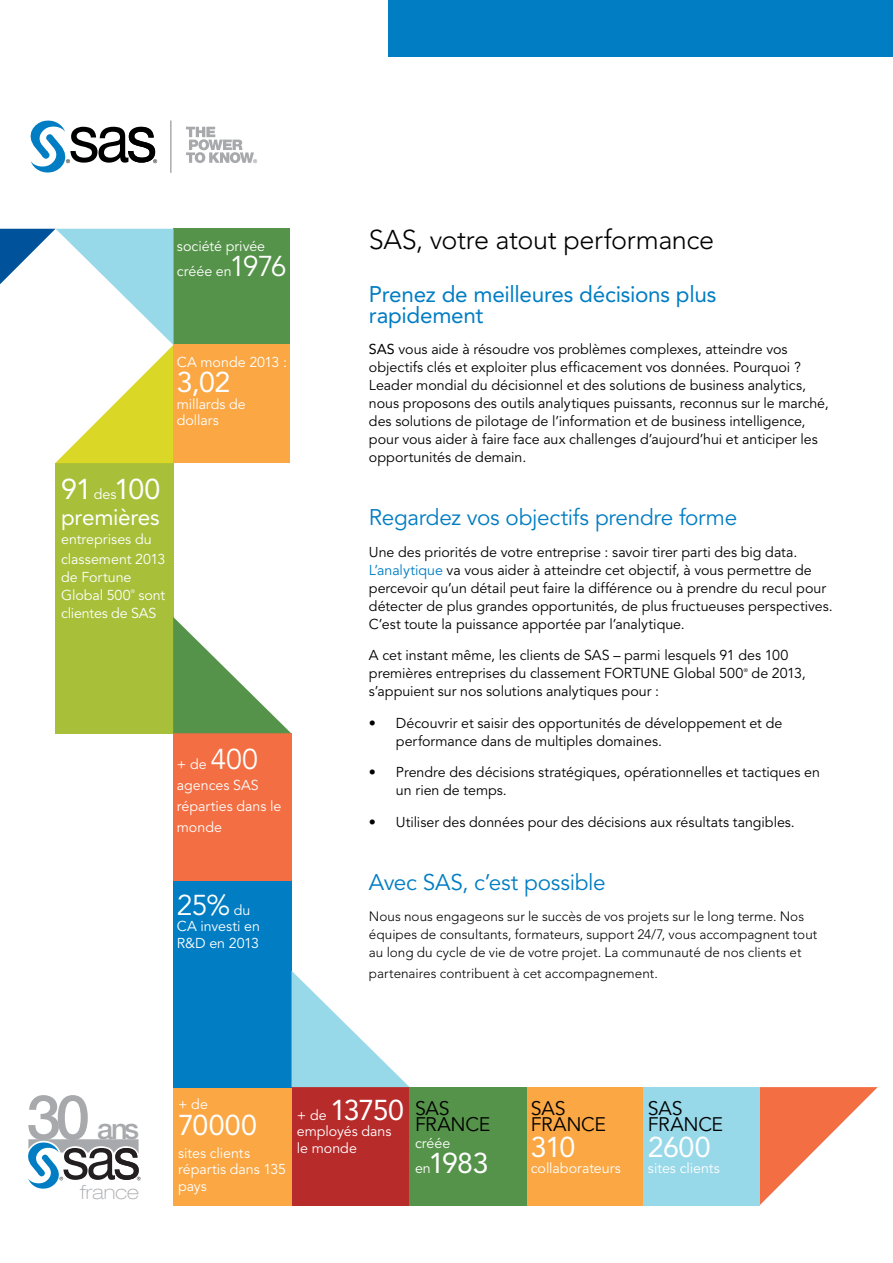
<style>
.page{position:relative;width:893px;height:1263px;background:#fff}
.page>*{position:absolute;margin:0;border:0;box-sizing:border-box;transform-origin:0 0}
.t1{font:500 28.95px "Helvetica Neue LT Std";color:#a7a9ac}
.t2{font:28.5px "Avenir LT Std";letter-spacing:-.025em;color:#fff}
.t3{font:28.5px "Avenir LT Std";color:#fff}
.t4{font:300 27px "Avenir LT Std";letter-spacing:-.015em;color:#000}
.t5{font:22.5px "Avenir LT Std";letter-spacing:-.015em;color:#007dc3}
.t6{font:22.5px/21px "Avenir LT Std";letter-spacing:-.01em;color:#007dc3}
.t7{font:22.5px "Avenir LT Std";letter-spacing:-.015em;color:#fff}
.t8{font:19.5px/16.5px "Avenir LT Std";letter-spacing:-.015em;color:#000}
.t9{font:100 expanded 19.5px "Helvetica Neue LT Std";color:#a7a9ac}
.t10{font:14.25px/18px "Avenir LT Std";color:#000}
.t11{font:14.25px/16.5px "Avenir LT Std";color:#fff}
.t12{font:300 13.5px/18px "Avenir LT Std";color:#000}
.t13{font:5.25px "Avenir LT Std";color:#fff}
.t14{font:5.25px "Avenir LT Std";color:#000}
.s1{font-size:28.5px}
.s2{font-size:14.25px}
.s3{font-style:inherit}
.s4{color:#007dc3}
.s5{font-size:61.95px}
</style>
<div class="page">
<hr style="left:170px;top:121px;width:1px;height:52px;background:#808285">
<svg style="left:30px;top:120px;width:127px;height:53px"></svg>
<svg style="left:186px;top:127px;width:71px;height:36px"></svg>
<div style="left:388px;top:0;width:505px;height:57px;background:#007dc3"></div>
<div style="left:174px;top:229px;width:116px;height:116px;background:#55934a"></div>
<div style="left:291px;top:1087px;width:118px;height:118px;background:#b82b2b"></div>
<div style="left:173px;top:1087px;width:118px;height:118px;background:#faa744"></div>
<div style="left:55px;top:463px;width:118px;height:270px;background:#a7bf39"></div>
<div style="left:173px;top:733px;width:118px;height:148px;background:#f36e42"></div>
<svg style="left:173px;top:617px;width:118px;height:116px"></svg>
<div style="left:173px;top:881px;width:118px;height:206px;background:#007dc3"></div>
<div style="left:174px;top:345px;width:116px;height:118px;background:#faa744"></div>
<svg style="left:0;top:229px;width:174px;height:234px"></svg>
<svg style="left:292px;top:971px;width:117px;height:116px"></svg>
<svg style="left:760px;top:1087px;width:118px;height:118px"></svg>
<div style="left:410px;top:1087px;width:118px;height:118px;background:#55934a"></div>
<div style="left:528px;top:1087px;width:116px;height:118px;background:#faa744"></div>
<div style="left:644px;top:1087px;width:116px;height:118px;background:#97d8e9"></div>
<svg style="left:28px;top:1139px;width:112px;height:50px"></svg>
<p class="t11" style="left:177px;top:233px;width:111px;line-height:25.5px">société privée créée en<span class="s1">1976</span></p>
<p class="t11" style="left:177px;top:354px;width:112px">CA monde 2013 :</p>
<h2 class="t2" style="left:177px;top:366px;width:55px">3,02</h2>
<p class="t11" style="left:177px;top:396px;width:71px">millards de dollars</p>
<h2 class="t2" style="left:61px;top:472px;width:101px">91 <span class="s2">des</span>100</h2>
<h3 class="t7" style="left:61px;top:504px;width:100px">premières</h3>
<p class="t11" style="left:61px;top:530px;width:106px;line-height:19.5px">entreprises du classement 2013</p>
<p class="t11" style="left:61px;top:568px;width:72px;line-height:18px">de Fortune<br>Global 500</p>
<p class="t13" style="left:131px;top:588px;width:6px">®</p>
<p class="t11" style="left:61px;top:586px;width:106px;line-height:18px;text-indent:78px">sont clientes de SAS</p>
<p class="t11" style="left:177px;top:754px;width:106px;line-height:21px">+ de <span class="s1">400 </span>agences SAS réparties dans le monde</p>
<h2 class="t3" style="left:177px;top:889px;width:75px">25% <span class="s2">du</span></h2>
<p class="t11" style="left:177px;top:919px;width:85px">CA investi en<br>R&amp;D en 2013</p>
<h3 class="t4" style="left:369px;top:224px;width:347px">SAS, votre atout performance</h3>
<h3 class="t6" style="left:369px;top:283px;width:349px">Prenez de meilleures décisions plus rapidement</h3>
<p class="t10" style="left:369px;top:341px;width:461px"><span class="s3">SAS</span> vous aide à résoudre vos problèmes complexes, atteindre vos objectifs clés et exploiter plus efficacement vos données. Pourquoi ?<br>Leader mondial du décisionnel et des solutions de business analytics, nous proposons des outils analytiques puissants, reconnus sur le marché, des solutions de pilotage de l’information et de business intelligence, pour vous aider à faire face aux challenges d’aujourd’hui et anticiper les opportunités de demain.</p>
<h3 class="t5" style="left:369px;top:504px;width:370px">Regardez vos objectifs prendre forme</h3>
<p class="t10" style="left:369px;top:543px;width:465px">Une des priorités de votre entreprise : savoir tirer parti des big data.<br><span class="s4">L’analytique</span> va vous aider à atteindre cet objectif, à vous permettre de percevoir qu’un détail peut faire la différence ou à prendre du recul pour détecter de plus grandes opportunités, de plus fructueuses perspectives.<br>C’est toute la puissance apportée par l’analytique.</p>
<p class="t10" style="left:369px;top:647px;width:421px">A cet instant même, les clients de SAS – parmi lesquels 91 des 100 premières entreprises du classement FORTUNE Global 500</p>
<p class="t14" style="left:744px;top:667px;width:6px">®</p>
<p class="t10" style="left:752px;top:665px;width:55px">de 2013,</p>
<p class="t10" style="left:369px;top:683px;width:292px">s’appuient sur nos solutions analytiques pour :</p>
<p class="t10" style="left:396px;top:714px;width:388px;text-indent:-27px">• Découvrir et saisir des opportunités de développement et de performance dans de multiples domaines.</p>
<p class="t10" style="left:396px;top:764px;width:425px;text-indent:-27px">• Prendre des décisions stratégiques, opérationnelles et tactiques en un rien de temps.</p>
<p class="t10" style="left:369px;top:813px;width:427px">• Utiliser des données pour des décisions aux résultats tangibles.</p>
<h3 class="t5" style="left:369px;top:869px;width:238px">Avec SAS, c’est possible</h3>
<p class="t12" style="left:369px;top:908px;width:450px">Nous nous engageons sur le succès de vos projets sur le long terme. Nos équipes de consultants, formateurs, support 24/7, vous accompagnent tout au long du cycle de vie de votre projet. La communauté de nos clients et</p>
<p class="t12" style="left:369px;top:965px;width:290px">partenaires contribuent à cet accompagnement.</p>
<h1 class="t1" style="left:26px;top:1112px;width:114px"><span class="s5">30</span> ans</h1>
<h3 class="t9" style="left:80px;top:1181px;width:60px">france</h3>
<p class="t11" style="left:178px;top:1096px;width:31px">+ de</p>
<h2 class="t2" style="left:178px;top:1108px;width:80px">70000</h2>
<p class="t11" style="left:178px;top:1145px;width:110px">sites clients répartis dans 135 pays</p>
<h2 class="t2" style="left:297px;top:1093px;width:109px"><span class="s2">+ de</span> 13750</h2>
<p class="t11" style="left:297px;top:1123px;width:96px">employés dans le monde</p>
<h3 class="t8" style="left:415px;top:1100px;width:77px">SAS<br>FRANCE</h3>
<p class="t11" style="left:415px;top:1135px;width:37px">créée</p>
<h2 class="t2" style="left:415px;top:1146px;width:75px"><span class="s2">en</span>1983</h2>
<h3 class="t8" style="left:531px;top:1100px;width:77px">SAS<br>FRANCE</h3>
<h2 class="t2" style="left:531px;top:1130px;width:46px">310</h2>
<p class="t11" style="left:531px;top:1160px;width:91px">collaborateurs</p>
<h3 class="t8" style="left:648px;top:1100px;width:77px">SAS<br>FRANCE</h3>
<h2 class="t2" style="left:648px;top:1130px;width:64px">2600</h2>
<p class="t11" style="left:648px;top:1160px;width:74px">sites clients</p>
</div>
